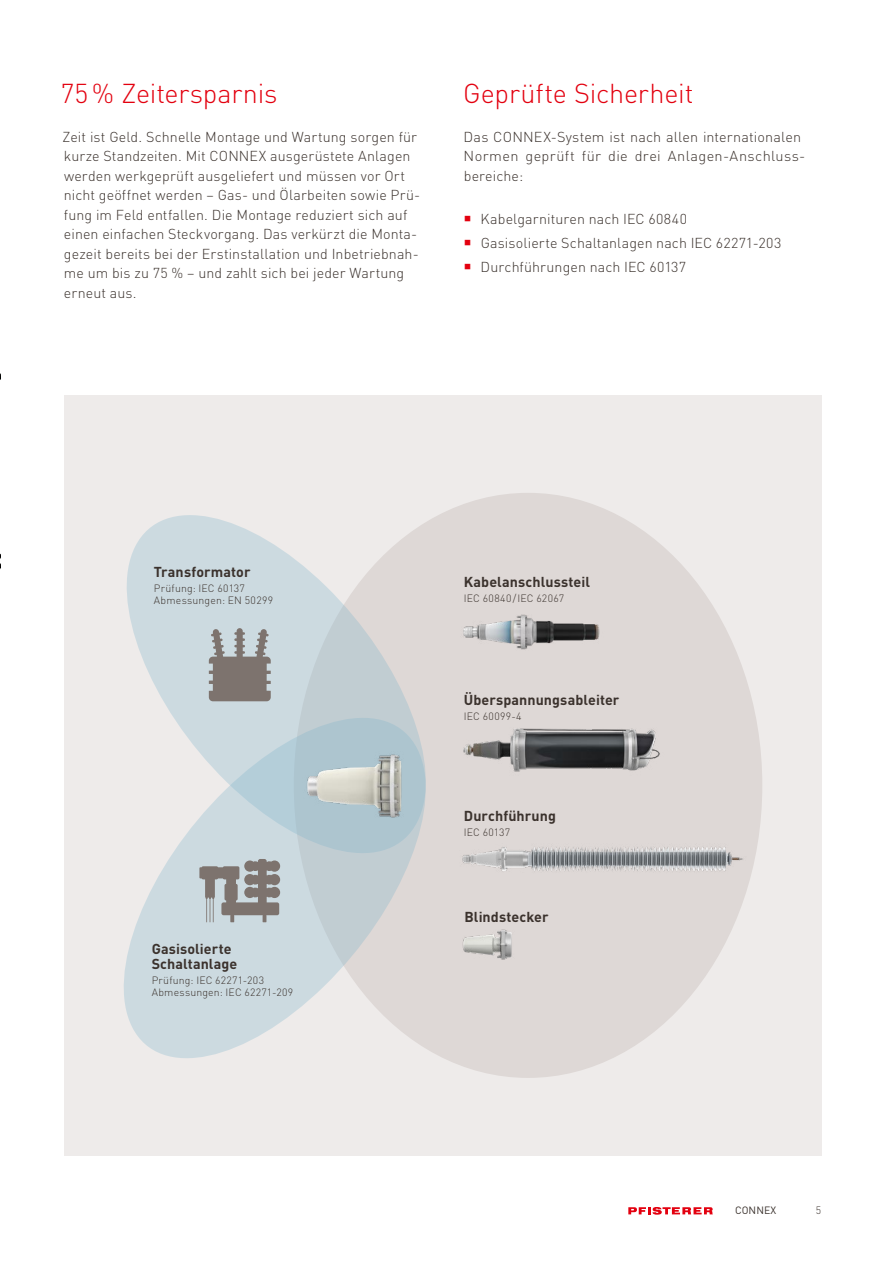
<style>
.page{position:relative;width:885px;height:1263px;background:#fff}
.page>*{position:absolute;margin:0;border:0;box-sizing:border-box;transform-origin:0 0}
.t1{font:300 27px "DIN Pro";letter-spacing:-.005em;color:#e3000f}
.t2{font:300 14.25px/19.5px "DIN Pro";letter-spacing:.01em;color:#3b322d}
.t3{font:700 14.25px/15px "DIN Pro";letter-spacing:.005em;color:#3b322d}
.t4{font:300 10.5px/12px "DIN Pro";letter-spacing:.02em;color:#3b322d}
.t5{font:10.5px "DIN Pro";color:#3b322d}
</style>
<div class="page">
<img style="left:0;top:373px;width:1px;height:196px">
<div style="left:64px;top:395px;width:757px;height:761px;background:#eeebea"></div>
<div style="left:294px;top:493px;width:468px;height:585px;background:#ded8d6;border-radius:50%"></div>
<svg style="left:126px;top:512px;width:318px;height:183px;fill:#ccdae0"></svg>
<svg style="left:124px;top:695px;width:302px;height:363px"></svg>
<svg style="left:209px;top:628px;width:62px;height:73px;background:#94918f"></svg>
<svg style="left:199px;top:859px;width:81px;height:63px;background:#9e9e9d"></svg>
<img style="left:462px;top:929px;width:50px;height:31px">
<img style="left:463px;top:614px;width:137px;height:36px">
<img style="left:463px;top:728px;width:197px;height:44px">
<img style="left:462px;top:821px;width:299px;height:76px">
<img style="left:293px;top:741px;width:121px;height:90px">
<svg style="left:628px;top:1207px;width:84px;height:8px"></svg>
<h1 class="t1" style="left:61px;top:72px;width:218px">75% Zeitersparnis</h1>
<p class="t2" style="left:62px;top:126px;width:359px">Zeit ist Geld. Schnelle Montage und Wartung sorgen für kurze Standzeiten. Mit CONNEX ausgerüstete Anlagen werden werkgeprüft ausgeliefert und müssen vor Ort nicht geöffnet werden – Gas- und Ölarbeiten sowie Prü&shy;fung im Feld entfallen. Die Montage reduziert sich auf einen einfachen Steckvorgang. Das verkürzt die Monta&shy;gezeit bereits bei der Erstinstallation und Inbetriebnah&shy;me um bis zu 75 % – und zahlt sich bei jeder Wartung erneut aus.</p>
<h1 class="t1" style="left:463px;top:72px;width:232px">Geprüfte Sicherheit</h1>
<p class="t2" style="left:463px;top:126px;width:341px">Das CONNEX-System ist nach allen internationalen<br>Normen geprüft für die drei Anlagen-Anschluss&shy;bereiche:</p>
<p class="t2" style="left:480px;top:206px;width:302px;line-height:24px">Kabelgarnituren nach IEC 60840<br>Gasisolierte Schaltanlagen nach IEC 62271-203<br>Durchführungen nach IEC 60137</p>
<p class="t3" style="left:154px;top:563px;width:98px">Transformator</p>
<p class="t4" style="left:154px;top:581px;width:121px">Prüfung: IEC 60137<br>Abmessungen: EN 50299</p>
<p class="t3" style="left:152px;top:940px;width:87px">Gasisolierte<br>Schaltanlage</p>
<p class="t4" style="left:152px;top:973px;width:143px">Prüfung: IEC 62271-203<br>Abmessungen: IEC 62271-209</p>
<p class="t3" style="left:464px;top:573px;width:128px">Kabelanschlussteil</p>
<p class="t4" style="left:464px;top:591px;width:102px">IEC 60840/IEC 62067</p>
<p class="t3" style="left:464px;top:690px;width:157px">Überspannungsableiter</p>
<p class="t4" style="left:464px;top:709px;width:59px">IEC 60099-4</p>
<p class="t3" style="left:464px;top:807px;width:94px">Durchführung</p>
<p class="t4" style="left:464px;top:825px;width:48px">IEC 60137</p>
<p class="t3" style="left:464px;top:908px;width:85px">Blindstecker</p>
<p class="t5" style="left:735px;top:1202px;width:42px">CONNEX</p>
<p class="t4" style="left:815px;top:1204px;width:7px">5</p>
</div>
